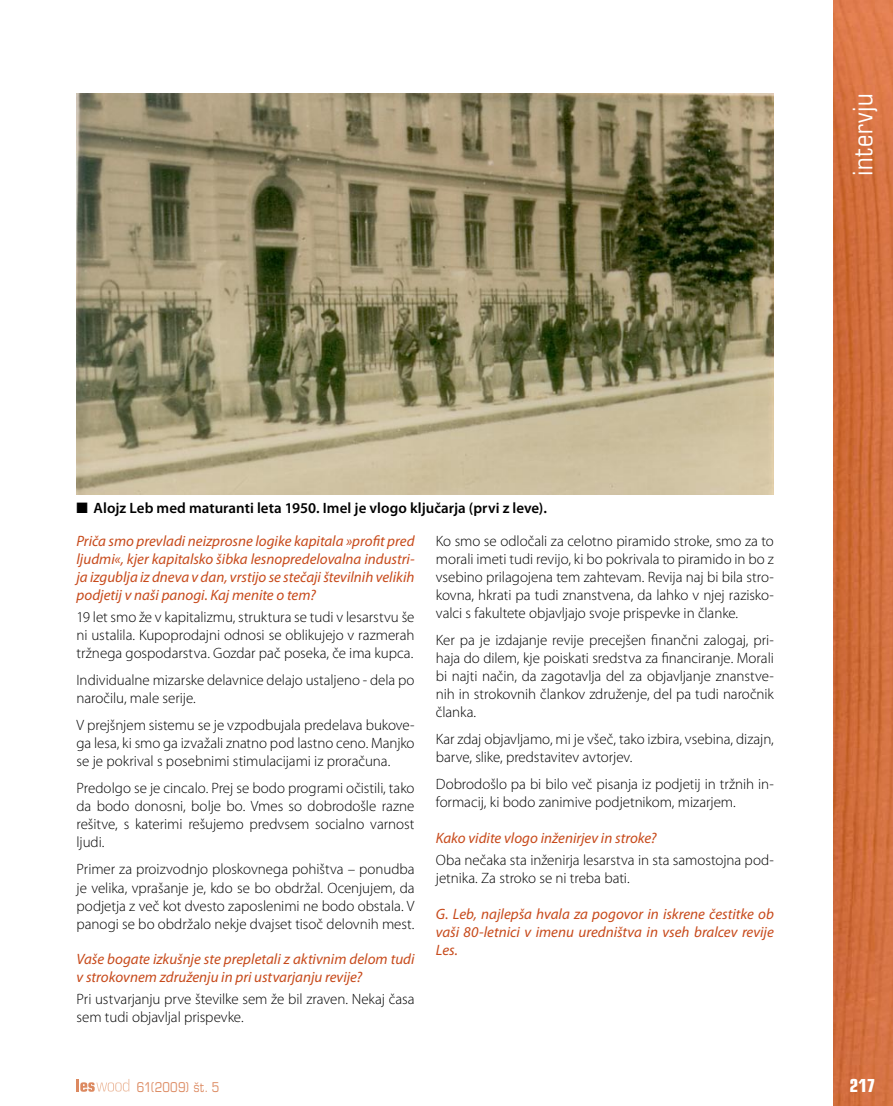
<style>
.page{position:relative;width:893px;height:1106px;background:#fff}
.page>*{position:absolute;margin:0;border:0;box-sizing:border-box;transform-origin:0 0}
.t1{font:27px "Eurostile LT Std Cond SLO";letter-spacing:.02em;color:#fff}
.t2{font:700 18px "Eurostile LT Std Cond SLO";color:#fff}
.t3{font:300 15px/18px "Myriad Pro";letter-spacing:-.005em;color:#000;text-align:justify}
.t4{font:italic 15px/18px "Myriad Pro";color:#c74a1b;text-align:justify}
.t5{font:600 15px "Myriad Pro";letter-spacing:.005em;color:#000}
.t6{font:13.5px "Eurostile LT Std Cond SLO";letter-spacing:.015em;color:#dc8960}
</style>
<div class="page">
<img style="left:833px;top:0;width:60px;height:1106px">
<svg style="left:77px;top:1079px;width:52px;height:12px"></svg>
<img style="left:77px;top:94px;width:697px;height:401px">
<h1 class="t1" style="left:847px;top:176px;width:84px;rotate:-90deg">intervju</h1>
<p class="t5" style="left:77px;top:498px;width:472px">■ Alojz Leb med maturanti leta 1950. Imel je vlogo ključarja (prvi z leve).</p>
<p class="t4" style="left:77px;top:532px;width:340px">Priča smo prevladi neizprosne logike kapitala »profit pred ljudmi«, kjer kapitalsko šibka lesnopredelovalna industri&shy;ja izgublja iz dneva v dan, vrstijo se stečaji številnih velikih podjetij v naši panogi. Kaj menite o tem?</p>
<p class="t3" style="left:77px;top:608px;width:339px">19 let smo že v kapitalizmu, struktura se tudi v lesarstvu še ni ustalila. Kupoprodajni odnosi se oblikujejo v razmerah tržnega gospodarstva. Gozdar pač poseka, če ima kupca.</p>
<p class="t3" style="left:77px;top:671px;width:340px">Individualne mizarske delavnice delajo ustaljeno - dela po naročilu, male serije.</p>
<p class="t3" style="left:77px;top:716px;width:340px">V prejšnjem sistemu se je vzpodbujala predelava bukove&shy;ga lesa, ki smo ga izvažali znatno pod lastno ceno. Manjko se je pokrival s posebnimi stimulacijami iz proračuna.</p>
<p class="t3" style="left:77px;top:779px;width:340px">Predolgo se je cincalo. Prej se bodo programi očistili, tako da bodo donosni, bolje bo. Vmes so dobrodošle razne rešitve, s katerimi rešujemo predvsem socialno varnost ljudi.</p>
<p class="t3" style="left:77px;top:860px;width:340px">Primer za proizvodnjo ploskovnega pohištva – ponudba je velika, vprašanje je, kdo se bo obdržal. Ocenjujem, da podjetja z več kot dvesto zaposlenimi ne bodo obstala. V panogi se bo obdržalo nekje dvajset tisoč delovnih mest.</p>
<p class="t4" style="left:77px;top:949px;width:340px">Vaše bogate izkušnje ste prepletali z aktivnim delom tudi v strokovnem združenju in pri ustvarjanju revije?</p>
<p class="t3" style="left:77px;top:990px;width:340px">Pri ustvarjanju prve številke sem že bil zraven. Nekaj časa sem tudi objavljal prispevke.</p>
<p class="t3" style="left:436px;top:532px;width:340px">Ko smo se odločali za celotno piramido stroke, smo za to morali imeti tudi revijo, ki bo pokrivala to piramido in bo z vsebino prilagojena tem zahtevam. Revija naj bi bila stro&shy;kovna, hkrati pa tudi znanstvena, da lahko v njej razisko&shy;valci s fakultete objavljajo svoje prispevke in članke.</p>
<p class="t3" style="left:436px;top:631px;width:340px">Ker pa je izdajanje revije precejšen finančni zalogaj, pri&shy;haja do dilem, kje poiskati sredstva za financiranje. Morali bi najti način, da zagotavlja del za objavljanje znanstve&shy;nih in strokovnih člankov združenje, del pa tudi naročnik članka.</p>
<p class="t3" style="left:436px;top:730px;width:340px">Kar zdaj objavljamo, mi je všeč, tako izbira, vsebina, dizajn, barve, slike, predstavitev avtorjev.</p>
<p class="t3" style="left:436px;top:775px;width:340px">Dobrodošlo pa bi bilo več pisanja iz podjetij in tržnih in&shy;formacij, ki bodo zanimive podjetnikom, mizarjem.</p>
<p class="t4" style="left:436px;top:828px;width:222px">Kako vidite vlogo inženirjev in stroke?</p>
<p class="t3" style="left:436px;top:850px;width:340px">Oba nečaka sta inženirja lesarstva in sta samostojna pod&shy;jetnika. Za stroko se ni treba bati.</p>
<p class="t4" style="left:436px;top:904px;width:340px">G. Leb, najlepša hvala za pogovor in iskrene čestitke ob vaši 80-letnici v imenu uredništva in vseh bralcev revije Les.</p>
<p class="t6" style="left:137px;top:1078px;width:84px">61(2009) št. 5</p>
<p class="t2" style="left:849px;top:1074px;width:28px">217</p>
</div>
